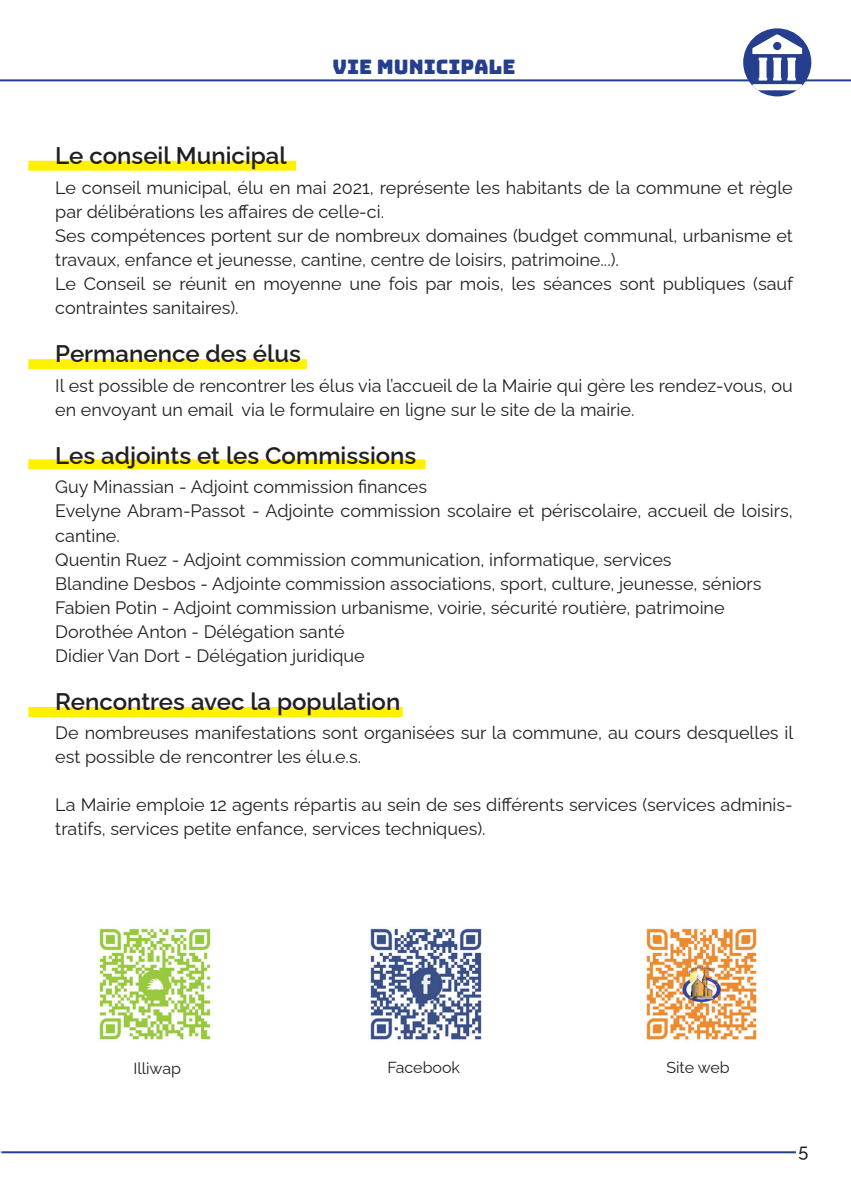
<style>
.page{position:relative;width:851px;height:1191px;background:#fff}
.page>*{position:absolute;margin:0;border:0;box-sizing:border-box;transform-origin:0 0}
.t1{font:600 24px "Raleway";color:#231f20}
.t2{font:20px "Bungee";color:#253f8e}
.t3{font:100 18px/24px "Raleway";color:#231f20}
.t4{font:500 18px "Raleway";color:#231f20}
.t5{font:100 16px "Raleway";color:#231f20}
</style>
<div class="page">
<hr style="left:0;top:79px;width:850px;height:2px;background:#253f8e">
<div style="left:743px;top:28px;width:68px;height:68px;background:#253f8e;border-radius:50%"></div>
<svg style="left:752px;top:34px;width:50px;height:57px"></svg>
<div style="left:28px;top:161px;width:268px;height:10px;background:#fff101"></div>
<div style="left:28px;top:359px;width:279px;height:10px;background:#fff101"></div>
<div style="left:28px;top:459px;width:397px;height:10px;background:#fff101"></div>
<div style="left:28px;top:707px;width:375px;height:10px;background:#fff101"></div>
<hr style="left:1px;top:1151px;width:794px;height:2px;background:#253f8e">
<img style="left:370px;top:928px;width:112px;height:112px">
<img style="left:646px;top:928px;width:111px;height:112px">
<img style="left:99px;top:928px;width:112px;height:112px">
<p class="t2" style="left:332px;top:55px;width:185px">VIE MUNICIPALE</p>
<p class="t1" style="left:55px;top:137px;width:233px">Le conseil Municipal</p>
<p class="t3" style="left:55px;top:174px;width:738px">Le conseil municipal, élu en mai 2021, représente les habitants de la commune et règle par délibérations les affaires de celle-ci.</p>
<p class="t3" style="left:55px;top:222px;width:739px">Ses compétences portent sur de nombreux domaines (budget communal, urbanisme et travaux, enfance et jeunesse, cantine, centre de loisirs, patrimoine...).</p>
<p class="t3" style="left:55px;top:270px;width:739px">Le Conseil se réunit en moyenne une fois par mois, les séances sont publiques (sauf contraintes sanitaires).</p>
<p class="t1" style="left:55px;top:334px;width:247px">Permanence des élus</p>
<p class="t3" style="left:55px;top:371px;width:739px">Il est possible de rencontrer les élus via l’accueil de la Mairie qui gère les rendez-vous, ou en envoyant un email via le formulaire en ligne sur le site de la mairie.</p>
<p class="t1" style="left:55px;top:436px;width:362px">Les adjoints et les Commissions</p>
<p class="t3" style="left:55px;top:473px;width:373px">Guy Minassian - Adjoint commission finances</p>
<p class="t3" style="left:55px;top:497px;width:739px">Evelyne Abram-Passot - Adjointe commission scolaire et périscolaire, accueil de loisirs, cantine.</p>
<p class="t3" style="left:55px;top:545px;width:617px">Quentin Ruez - Adjoint commission communication, informatique, services</p>
<p class="t3" style="left:55px;top:569px;width:707px">Blandine Desbos - Adjointe commission associations, sport, culture, jeunesse, séniors</p>
<p class="t3" style="left:55px;top:593px;width:670px">Fabien Potin - Adjoint commission urbanisme, voirie, sécurité routière, patrimoine</p>
<p class="t3" style="left:55px;top:617px;width:291px">Dorothée Anton - Délégation santé</p>
<p class="t3" style="left:55px;top:641px;width:311px">Didier Van Dort - Délégation juridique</p>
<p class="t1" style="left:55px;top:682px;width:346px">Rencontres avec la population</p>
<p class="t3" style="left:55px;top:719px;width:739px">De nombreuses manifestations sont organisées sur la commune, au cours desquelles il est possible de rencontrer les élu.e.s.</p>
<p class="t3" style="left:55px;top:791px;width:739px">La Mairie emploie 12 agents répartis au sein de ses différents services (services adminis&shy;tratifs, services petite enfance, services techniques).</p>
<p class="t5" style="left:133px;top:1055px;width:49px">Illiwap</p>
<p class="t5" style="left:387px;top:1054px;width:74px">Facebook</p>
<p class="t5" style="left:666px;top:1054px;width:65px">Site web</p>
<p class="t4" style="left:798px;top:1136px;width:11px">5</p>
</div>
